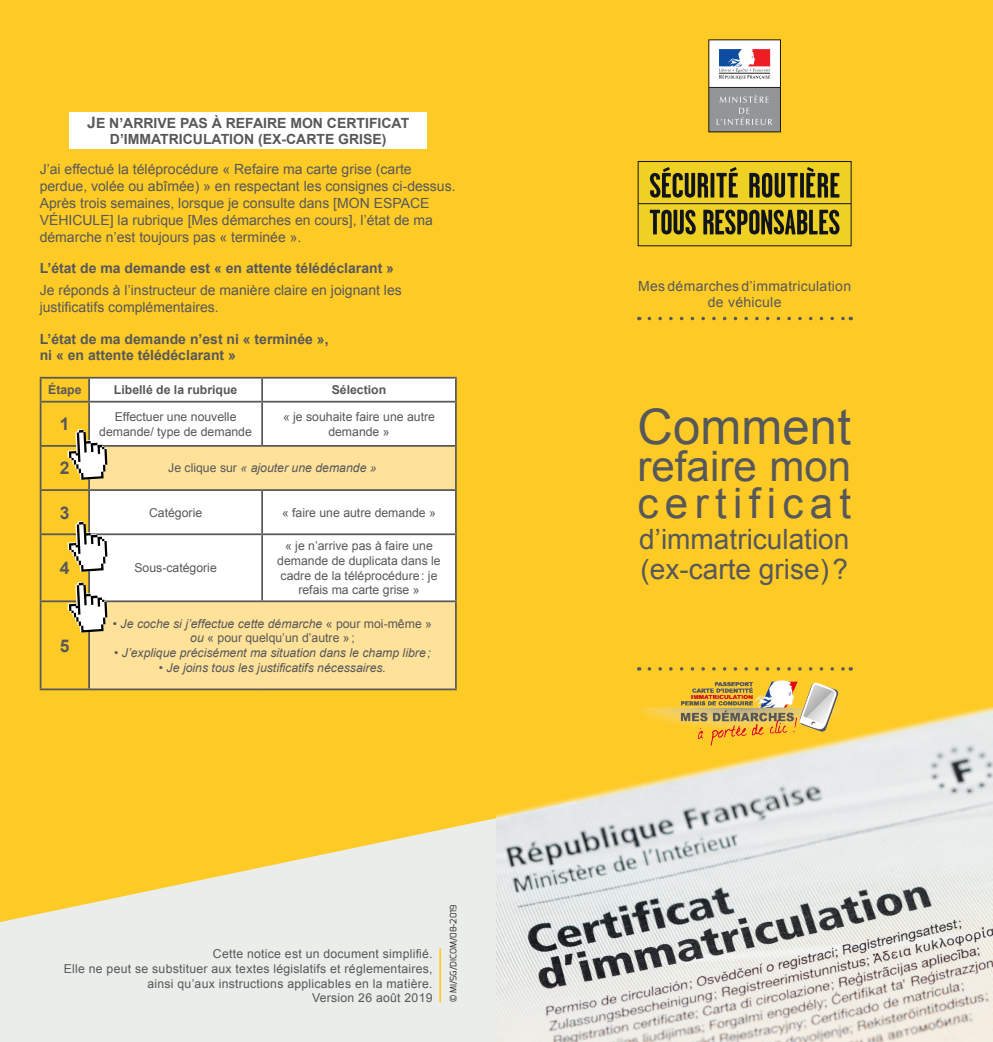
<style>
.page{position:relative;width:993px;height:1042px;background:#fff}
.page>*{position:absolute;margin:0;border:0;box-sizing:border-box;transform-origin:0 0}
.t1{font:49px "Arial";letter-spacing:.005em;color:#57585a}
.t2{font:42px/36.8px "Arial";letter-spacing:.15em;color:#57585a}
.t3{font:28px "Arial";color:#57585a}
.t4{font:700 17.5px "Arial";color:#57585a}
.Texte_courant{font:14px/16.8px "Arial";color:#57585a}
.Texte_courant-2{font:700 14px/16.8px "Arial";color:#57585a;text-align:center}
.bandeau_commun{font:14px/16.8px "Arial";letter-spacing:.02em;color:#57585a;text-align:center}
.bandeau_commun-2{font:12.25px/14.7px "Arial";color:#57585a;text-align:center}
.bandeau_commun-3{font:12.25px/14.7px "Arial";letter-spacing:.02em;color:#57585a;text-align:right}
.t5{font:italic 12.25px "Arial";color:#57585a}
.t6{font:700 12.25px "Arial";color:#57585a}
._10_-_Copyright{font:8.75px "Exo";color:#231f20}
.s1{font-size:15.75px}
.s2{font-style:normal}
.s3{font-style:italic}
</style>
<div class="page">
<div style="left:0;top:0;width:992px;height:1042px;background:#feca26"></div>
<svg style="left:0;top:818px;width:496px;height:224px;fill:#eaede9"></svg>
<img style="left:496px;top:707px;width:496px;height:335px">
<div style="left:69px;top:112px;width:358px;height:37px;background:#fff"></div>
<div style="left:107px;top:379px;width:348px;height:66px;background:#fff"></div>
<svg style="left:107px;top:447px;width:348px;height:241px;fill:#ffe299"></svg>
<hr style="left:40px;top:377px;width:49px;height:2px;background:#57585a">
<hr style="left:89px;top:377px;width:173px;height:2px;background:#57585a">
<hr style="left:262px;top:377px;width:194px;height:2px;background:#57585a">
<hr style="left:261px;top:379px;width:2px;height:22px;background:#57585a">
<svg style="left:455px;top:379px;width:1px;height:22px"></svg>
<hr style="left:89px;top:401px;width:173px;height:1px;background:#57585a">
<hr style="left:262px;top:401px;width:194px;height:1px;background:#57585a">
<hr style="left:261px;top:402px;width:2px;height:43px;background:#57585a">
<hr style="left:455px;top:402px;width:1px;height:43px;background:#57585a">
<hr style="left:89px;top:445px;width:173px;height:2px;background:#57585a">
<hr style="left:262px;top:445px;width:194px;height:2px;background:#57585a">
<hr style="left:455px;top:447px;width:1px;height:42px;background:#57585a">
<hr style="left:89px;top:489px;width:173px;height:2px;background:#57585a">
<hr style="left:262px;top:489px;width:194px;height:2px;background:#57585a">
<hr style="left:261px;top:491px;width:2px;height:42px;background:#57585a">
<hr style="left:455px;top:491px;width:1px;height:42px;background:#57585a">
<hr style="left:89px;top:533px;width:173px;height:2px;background:#57585a">
<hr style="left:262px;top:533px;width:194px;height:2px;background:#57585a">
<hr style="left:261px;top:535px;width:2px;height:65px;background:#57585a">
<hr style="left:455px;top:535px;width:1px;height:65px;background:#57585a">
<hr style="left:40px;top:688px;width:49px;height:2px;background:#57585a">
<hr style="left:89px;top:600px;width:173px;height:2px;background:#57585a">
<hr style="left:262px;top:600px;width:194px;height:2px;background:#57585a">
<hr style="left:455px;top:602px;width:1px;height:86px;background:#57585a">
<hr style="left:89px;top:688px;width:173px;height:2px;background:#57585a">
<hr style="left:262px;top:688px;width:194px;height:2px;background:#57585a">
<svg style="left:40px;top:378px;width:67px;height:311px"></svg>
<img style="left:638px;top:680px;width:212px;height:65px">
<svg style="left:649px;top:667px;width:195px;height:3px"></svg>
<svg style="left:649px;top:317px;width:195px;height:3px"></svg>
<hr style="left:439px;top:948px;width:2px;height:54px;background:#feca26">
<div style="left:638px;top:162px;width:212px;height:84px;background:#efd123"></div>
<div style="left:637px;top:161px;width:214px;height:85px;border:1px solid #12141b"></div>
<svg style="left:649px;top:167px;width:88px;height:31px"></svg>
<svg style="left:749px;top:167px;width:90px;height:31px"></svg>
<svg style="left:649px;top:210px;width:46px;height:24px"></svg>
<svg style="left:703px;top:210px;width:136px;height:24px"></svg>
<hr style="left:637px;top:203px;width:213px;height:1px;background:#12141b">
<div style="left:708px;top:40px;width:72px;height:47px;background:#fff"></div>
<svg style="left:719px;top:49px;width:51px;height:30px"></svg>
<div style="left:708px;top:87px;width:72px;height:45px;background:#939598"></div>
<hr style="left:708px;top:87px;width:72px;height:1px;background:#231f20">
<svg style="left:716px;top:95px;width:56px;height:30px"></svg>
<p class="Texte_courant-2" style="left:87px;top:115px;width:323px"><span class="s1">J</span>E N’ARRIVE PAS À REFAIRE MON CERTIFICAT<br>D’IMMATRICULATION (EX-CARTE GRISE)</p>
<p class="Texte_courant" style="left:40px;top:161px;width:417px">J’ai effectué la téléprocédure « Refaire ma carte grise (carte perdue, volée ou abîmée) » en respectant les consignes ci-dessus.<br>Après trois semaines, lorsque je consulte dans [MON ESPACE VÉHICULE] la rubrique [Mes démarches en cours], l’état de ma démarche n’est toujours pas « terminée ».</p>
<p class="Texte_courant-2" style="left:40px;top:260px;width:356px">L’état de ma demande est « en attente télédéclarant »</p>
<p class="Texte_courant" style="left:40px;top:282px;width:363px">Je réponds à l’instructeur de manière claire en joignant les justificatifs complémentaires.</p>
<p class="Texte_courant-2" style="left:40px;top:331px;width:290px;text-align:left">L’état de ma demande n’est ni « terminée », ni « en attente télédéclarant »</p>
<p class="t6" style="left:48px;top:382px;width:35px">Étape</p>
<p class="t6" style="left:114px;top:382px;width:125px">Libellé de la rubrique</p>
<p class="t6" style="left:331px;top:382px;width:56px">Sélection</p>
<p class="t4" style="left:60px;top:412px;width:11px">1</p>
<p class="bandeau_commun-2" style="left:99px;top:409px;width:154px">Effectuer une nouvelle demande/ type de demande</p>
<p class="bandeau_commun-2" style="left:283px;top:409px;width:153px">« je souhaite faire une autre demande »</p>
<p class="t4" style="left:60px;top:457px;width:11px">2</p>
<p class="t5" style="left:168px;top:460px;width:210px"><span class="s2">Je clique sur</span> « ajouter une demande »</p>
<p class="t4" style="left:60px;top:501px;width:11px">3</p>
<p class="bandeau_commun-2" style="left:149px;top:505px;width:55px">Catégorie</p>
<p class="bandeau_commun-2" style="left:282px;top:505px;width:155px">« faire une autre demande »</p>
<p class="t4" style="left:60px;top:556px;width:11px">4</p>
<p class="bandeau_commun-2" style="left:134px;top:561px;width:84px">Sous-catégorie</p>
<p class="bandeau_commun-2" style="left:277px;top:539px;width:165px">« je n’arrive pas à faire une demande de duplicata dans le cadre de la téléprocédure: je refais ma carte grise »</p>
<p class="t4" style="left:60px;top:634px;width:11px">5</p>
<p class="bandeau_commun-2" style="left:113px;top:616px;width:320px"><span class="s3">• Je coche si j’effectue cette démarche</span> « pour moi-même » <span class="s3">ou</span> « pour quelqu’un d’autre »;</p>
<p class="t5" style="left:114px;top:645px;width:318px">• J’explique précisément ma situation dans le champ libre;</p>
<p class="t5" style="left:159px;top:659px;width:228px">• Je joins tous les justificatifs nécessaires.</p>
<p class="bandeau_commun-3" style="left:213px;top:946px;width:221px">Cette notice est un document simplifié.</p>
<p class="bandeau_commun-3" style="left:64px;top:961px;width:370px">Elle ne peut se substituer aux textes législatifs et réglementaires, ainsi qu’aux instructions applicables en la matière.</p>
<p class="bandeau_commun-3" style="left:312px;top:991px;width:122px">Version 26 août 2019</p>
<p class="_10_-_Copyright" style="left:447px;top:1002px;width:100px;rotate:-90deg">© MI/SG/DICOM/08-2019</p>
<p class="bandeau_commun" style="left:638px;top:277px;width:214px">Mes démarches d’immatriculation de véhicule</p>
<p class="t1" style="left:637px;top:395px;width:215px">Comment</p>
<p class="t2" style="left:637px;top:448px;width:215px">refaire mon certificat</p>
<p class="t3" style="left:639px;top:521px;width:212px">d’immatriculation</p>
<p class="t3" style="left:640px;top:551px;width:209px">(ex-carte grise)?</p>
</div>
